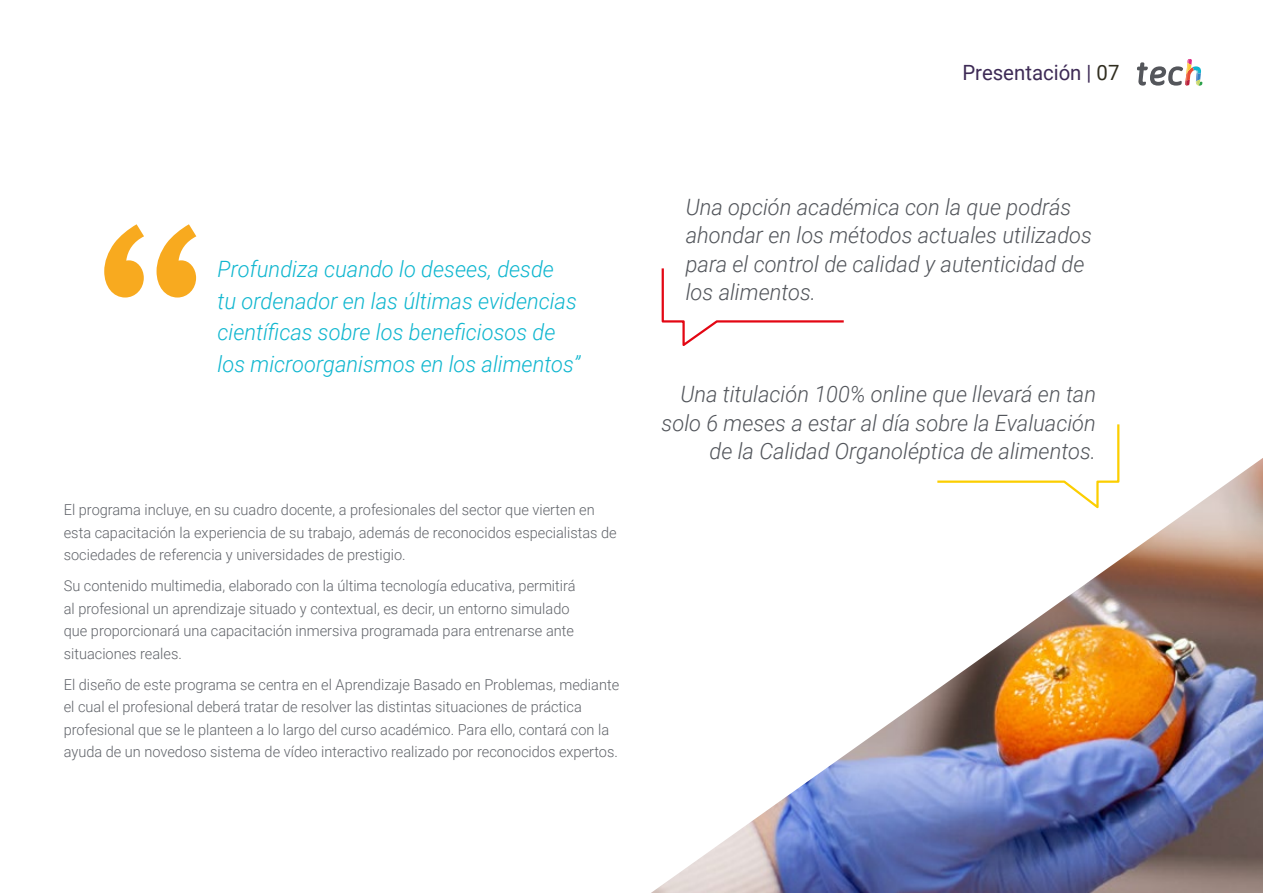
<style>
.page{position:relative;width:1263px;height:893px;background:#fff}
.page>*{position:absolute;margin:0;border:0;box-sizing:border-box;transform-origin:0 0}
.t1{font:italic 300 22.5px/28.5px "Roboto";color:#52555b;text-align:right}
.t2{font:italic 300 22.5px/31.5px "Roboto";color:#0fb6cf}
.t3{font:21px "Roboto";color:#3e2b56}
.t4{font:300 15px/22.5px "Roboto";color:#61646a}
.s1{color:#312e20}
</style>
<div class="page">
<svg style="left:104px;top:224px;width:92px;height:74px"></svg>
<svg style="left:1117px;top:424px;width:3px;height:34px"></svg>
<svg style="left:661px;top:268px;width:183px;height:78px"></svg>
<svg style="left:1137px;top:59px;width:65px;height:27px"></svg>
<img style="left:651px;top:458px;width:612px;height:435px">
<h2 class="t3" style="left:962px;top:57px;width:159px">Presentación | <span class="s1">07</span></h2>
<h1 class="t2" style="left:218px;top:253px;width:364px">Profundiza cuando lo desees, desde<br>tu ordenador en las últimas evidencias científicas sobre los beneficiosos de los microorganismos en los alimentos”</h1>
<p class="t4" style="left:64px;top:498px;width:554px">El programa incluye, en su cuadro docente, a profesionales del sector que vierten en esta capacitación la experiencia de su trabajo, además de reconocidos especialistas de sociedades de referencia y universidades de prestigio.</p>
<p class="t4" style="left:64px;top:574px;width:513px">Su contenido multimedia, elaborado con la última tecnología educativa, permitirá al profesional un aprendizaje situado y contextual, es decir, un entorno simulado que proporcionará una capacitación inmersiva programada para entrenarse ante situaciones reales.</p>
<p class="t4" style="left:64px;top:672px;width:557px">El diseño de este programa se centra en el Aprendizaje Basado en Problemas, mediante el cual el profesional deberá tratar de resolver las distintas situaciones de práctica profesional que se le planteen a lo largo del curso académico. Para ello, contará con la ayuda de un novedoso sistema de vídeo interactivo realizado por reconocidos expertos.</p>
<h1 class="t1" style="left:686px;top:192px;width:408px;text-align:left">Una opción académica con la que podrás ahondar en los métodos actuales utilizados para el control de calidad y autenticidad de los alimentos.</h1>
<h1 class="t1" style="left:662px;top:379px;width:436px">Una titulación 100% online que llevará en tan solo 6 meses a estar al día sobre la Evaluación de la Calidad Organoléptica de alimentos.</h1>
</div>
